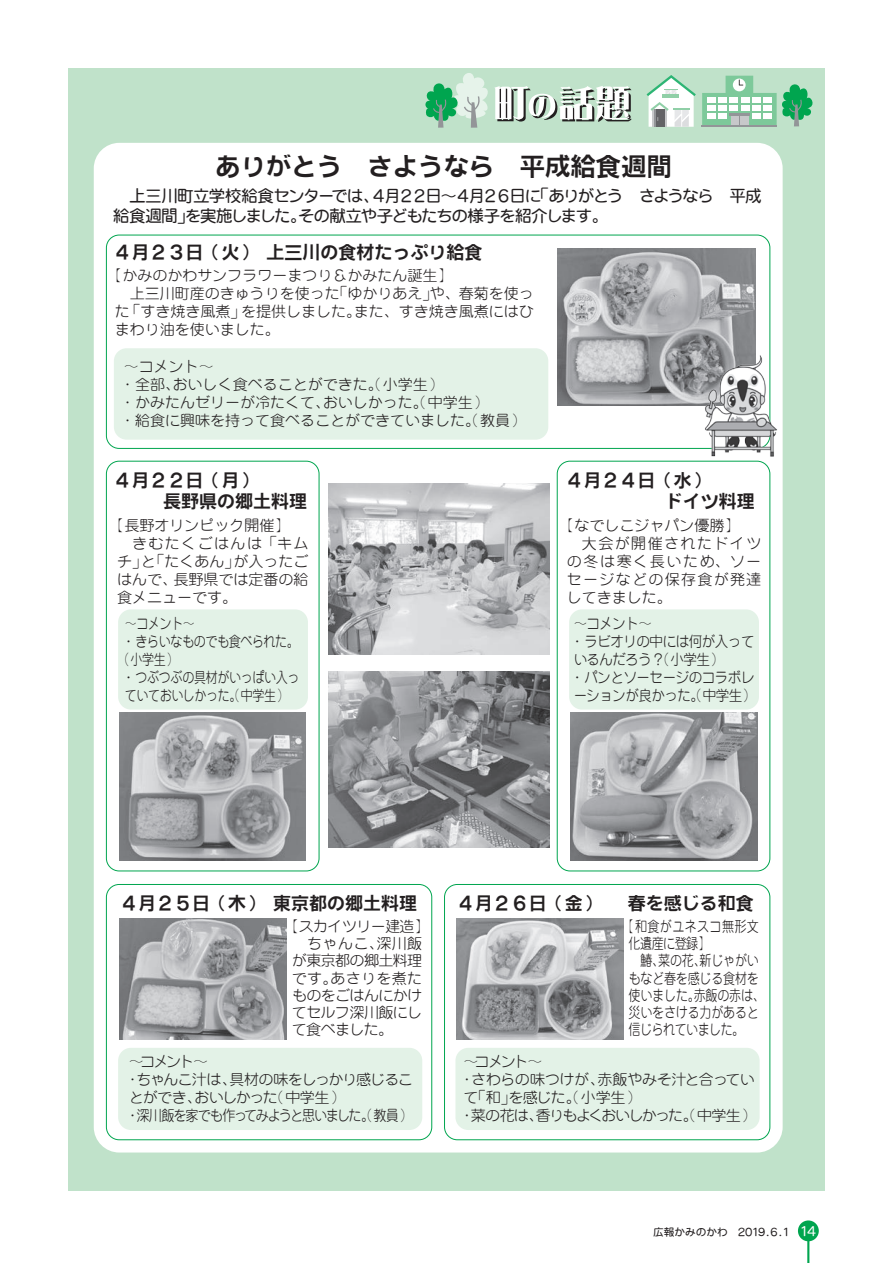
<style>
.page{position:relative;width:893px;height:1263px;background:#fff}
.page>*{position:absolute;margin:0;border:0;box-sizing:border-box;transform-origin:0 0}
.t1{font:25.35px "NIS S7 P 83 pv RKSJ H";color:#231f20}
.t2{font:18px/21px "NIS S7 P 83 pv RKSJ H";color:#231f20}
.t3{font:16.5px/19.8px "NIS R4 83 pv RKSJ H";letter-spacing:-.045em;color:#231f20}
.t4{font:16.5px "NIS R4 83 pv RKSJ H";letter-spacing:-.11em;color:#231f20}
.t5{font:16.5px "NIS R4 83 pv RKSJ H";letter-spacing:-.065em;color:#231f20}
.t6{font:15px/18px "NIS R1 P 83 pv RKSJ H";letter-spacing:-.015em;color:#231f20}
.t7{font:15px/17.2px "NIS R1 P 83 pv RKSJ H";letter-spacing:-.015em;color:#231f20;scale:.8 1}
.t8{font:15px/18px "NIS R1 P 83 pv RKSJ H";letter-spacing:-.035em;color:#231f20;scale:.9 1}
.t9{font:15px/18px "NIS R1 P 83 pv RKSJ H";letter-spacing:.085em;color:#231f20}
.t10{font:15px/17.2px "NIS R1 P 83 pv RKSJ H";letter-spacing:-.04em;color:#231f20}
.t11{font:15px/18px "NIS R1 P 83 pv RKSJ H";letter-spacing:-.075em;color:#231f20}
.t12{font:15px/17.2px "NIS R1 P 83 pv RKSJ H";letter-spacing:.01em;color:#231f20;scale:.8 1}
.t13{font:15px "NIS R1 P 83 pv RKSJ H";letter-spacing:-.105em;color:#231f20}
.t14{font:15px "NIS R1 P 83 pv RKSJ H";letter-spacing:-.07em;color:#231f20}
.t15{font:15px "NIS R1 P 83 pv RKSJ H";letter-spacing:.095em;color:#231f20}
.t16{font:15px "NIS R1 P 83 pv RKSJ H";letter-spacing:-.035em;color:#231f20}
.t17{font:12.75px "NIS R4 P 83 pv RKSJ H";color:#fff}
.t18{font:10.65px "NIS R4 P 83 pv RKSJ H";color:#231f20}
</style>
<div class="page">
<div style="left:68px;top:68px;width:757px;height:1122px;background:#c0e2ca"></div>
<div style="left:94px;top:143px;width:689px;height:1009px;background:#fff;border-radius:26px"></div>
<svg style="left:647px;top:75px;width:49px;height:52px"></svg>
<svg style="left:702px;top:76px;width:111px;height:51px"></svg>
<hr style="left:729px;top:113px;width:21px;height:3px;background:#939598">
<hr style="left:701px;top:126px;width:76px;height:1px;background:#939598">
<svg style="left:425px;top:73px;width:206px;height:55px"></svg>
<div style="left:106px;top:235px;width:664px;height:214px;border:1px solid #00a54f;border-radius:13px"></div>
<div style="left:106px;top:461px;width:213px;height:410px;border:1px solid #00a54f;border-radius:13px"></div>
<div style="left:114px;top:348px;width:434px;height:92px;background:#e3f2e7;border-radius:13px"></div>
<div style="left:118px;top:609px;width:190px;height:100px;background:#e3f2e7;border-radius:13px"></div>
<div style="left:118px;top:1048px;width:304px;height:82px;background:#e3f2e7;border-radius:13px"></div>
<div style="left:455px;top:1048px;width:305px;height:82px;background:#e3f2e7;border-radius:13px"></div>
<div style="left:569px;top:609px;width:190px;height:100px;background:#e3f2e7;border-radius:13px"></div>
<div style="left:557px;top:461px;width:213px;height:410px;border:1px solid #00a54f;border-radius:13px"></div>
<div style="left:106px;top:884px;width:326px;height:256px;border:1px solid #00a54f;border-radius:13px"></div>
<div style="left:444px;top:884px;width:326px;height:256px;border:1px solid #00a54f;border-radius:13px"></div>
<img style="left:558px;top:249px;width:197px;height:157px">
<img style="left:119px;top:712px;width:187px;height:149px">
<img style="left:119px;top:919px;width:167px;height:120px">
<img style="left:456px;top:919px;width:167px;height:120px">
<img style="left:571px;top:712px;width:186px;height:149px">
<img style="left:328px;top:484px;width:221px;height:170px">
<img style="left:328px;top:671px;width:221px;height:176px">
<img style="left:702px;top:352px;width:75px;height:105px">
<hr style="left:807px;top:1225px;width:2px;height:38px;background:#00a54f">
<div style="left:798px;top:1220px;width:21px;height:21px;background:#00a54f;border-radius:50%"></div>
<h1 class="t1" style="left:215px;top:151px;width:458px">ありがとう　さようなら　平成給食週間</h1>
<p class="t4" style="left:532px;top:186px;width:231px">「ありがとう　さようなら　平成</p>
<p class="t3" style="left:113px;top:185px;width:497px">　上三川町立学校給食センターでは４、<br>給食週間を実施しましたその献立や子どもたちの様子を紹介します。</p>
<p class="t5" style="left:385px;top:186px;width:18px">月</p>
<p class="t5" style="left:469px;top:186px;width:18px">月</p>
<p class="t5" style="left:426px;top:186px;width:47px">日～４</p>
<p class="t5" style="left:510px;top:186px;width:33px">日に</p>
<p class="t5" style="left:398px;top:186px;width:31px">２２</p>
<p class="t5" style="left:482px;top:186px;width:31px">２６</p>
<p class="t5" style="left:177px;top:206px;width:18px">」</p>
<p class="t5" style="left:290px;top:206px;width:18px">。</p>
<p class="t2" style="left:114px;top:240px;width:370px">４月２３日（火）　上三川の食材たっぷり給食</p>
<p class="t6" style="left:332px;top:265px;width:203px;text-indent:-225px">【かみのかわサンフラワーまつり＆かみたん誕生【<br>「ゆかりあえや」、春菊を使っ</p>
<p class="t6" style="left:115px;top:283px;width:226px">　上三川町産のきゅうりを使った</p>
<p class="t6" style="left:126px;top:301px;width:121px">「すき焼き風煮」</p>
<p class="t6" style="left:241px;top:301px;width:122px">を提供しました。</p>
<p class="t6" style="left:354px;top:301px;width:181px">また、すき焼き風煮にはひ</p>
<p class="t6" style="left:115px;top:301px;width:166px">た<br>まわり油を使いました。</p>
<p class="t6" style="left:173px;top:357px;width:271px;text-indent:-49px">～コメント~<br>おいしく食べることができた。（小学生(</p>
<p class="t6" style="left:120px;top:375px;width:61px">・全部、</p>
<p class="t6" style="left:120px;top:393px;width:406px">・かみたんゼリーが冷たくて、<br>・給食に興味を持って食べることができていました。（教員(</p>
<p class="t6" style="left:323px;top:393px;width:166px">おいしかった。（中学生(</p>
<p class="t2" style="left:163px;top:468px;width:145px;text-indent:-50px">４月２２日（月(<br>長野県の郷土料理</p>
<p class="t6" style="left:110px;top:515px;width:182px">【長野オリンピック開催【</p>
<p class="t15" style="left:117px;top:534px;width:193px">　きむたくごはんは「キム</p>
<p class="t6" style="left:233px;top:551px;width:76px">が入ったご</p>
<p class="t6" style="left:173px;top:551px;width:136px;text-indent:-56px">チ 「と」 たくあん」<br>長野県では定番の給</p>
<p class="t6" style="left:117px;top:569px;width:122px">はんで、<br>食メニューです。</p>
<p class="t7" style="left:125px;top:613px;width:89px">～コメント~</p>
<p class="t6" style="left:121px;top:631px;width:179px">・きらいなものでも食べられた。</p>
<p class="t7" style="left:119px;top:649px;width:75px">（小学生(</p>
<p class="t6" style="left:121px;top:667px;width:180px">・つぶつぶの具材がいっぱい入っ</p>
<p class="t7" style="left:125px;top:685px;width:205px">ていておいしかった。（中学生(</p>
<p class="t2" style="left:665px;top:468px;width:91px;text-indent:-99px">４月２４日（水(<br>ドイツ料理</p>
<p class="t9" style="left:567px;top:515px;width:196px;text-indent:-8px">【なでしこジャパン優勝【<br>　大会が開催されたドイツの冬は寒く長いため、ソーセージなどの保存食が発達してきました。</p>
<p class="t8" style="left:570px;top:613px;width:207px">～コメント~<br>・ラビオリの中には何が入っているんだろう？（小学生(<br>・パンとソーセージのコラボレーションが良かった。（中学生(</p>
<p class="t2" style="left:120px;top:892px;width:299px">４月２５日（木）　東京都の郷土料理</p>
<p class="t10" style="left:377px;top:917px;width:54px;text-indent:-92px">【スカイツリー建造【深川飯</p>
<p class="t6" style="left:292px;top:933px;width:93px">　ちゃんこ、</p>
<p class="t10" style="left:292px;top:951px;width:132px">が東京都の郷土料理</p>
<p class="t6" style="left:330px;top:968px;width:93px">あさりを煮た</p>
<p class="t10" style="left:292px;top:968px;width:132px">です。<br>ものをごはんにかけてセルフ深川飯にして食べました。</p>
<p class="t2" style="left:457px;top:892px;width:298px">４月２６日（金）　　春を感じる和食</p>
<p class="t12" style="left:629px;top:917px;width:164px;text-indent:-6px">【和食がユネスコ無形文化遺産に登録【<br>　鰆菜の花新じゃがい</p>
<p class="t7" style="left:629px;top:951px;width:172px;text-indent:24px">、<br>もなど春を感じる食材を使いました赤飯の赤は、</p>
<p class="t7" style="left:694px;top:951px;width:16px">、</p>
<p class="t7" style="left:629px;top:986px;width:164px;text-indent:59px">。<br>災いをさける力があると信じられていました。</p>
<p class="t6" style="left:140px;top:1051px;width:69px">コメント~</p>
<p class="t6" style="left:129px;top:1051px;width:16px">～</p>
<p class="t6" style="left:475px;top:1051px;width:69px">コメント~</p>
<p class="t6" style="left:463px;top:1051px;width:16px">～</p>
<p class="t6" style="left:137px;top:1069px;width:102px">ちゃんこ汁は、</p>
<p class="t14" style="left:229px;top:1070px;width:185px">具材の味をしっかり感じるこ</p>
<p class="t6" style="left:125px;top:1069px;width:16px">・</p>
<p class="t6" style="left:471px;top:1069px;width:135px">さわらの味つけが、</p>
<p class="t16" style="left:598px;top:1070px;width:159px">赤飯やみそ汁と合ってい</p>
<p class="t6" style="left:460px;top:1069px;width:16px">・</p>
<p class="t11" style="left:136px;top:1087px;width:277px;text-indent:-8px">とができ、<br>深川飯を家でも作ってみようと思いました。（教員(</p>
<p class="t6" style="left:270px;top:1087px;width:76px">（中学生(</p>
<p class="t6" style="left:194px;top:1087px;width:85px">おいしかった</p>
<p class="t6" style="left:125px;top:1105px;width:16px">・</p>
<p class="t6" style="left:463px;top:1087px;width:54px">「て和」</p>
<p class="t6" style="left:508px;top:1087px;width:133px">を感じた。（小学生(</p>
<p class="t6" style="left:471px;top:1105px;width:74px">菜の花は、</p>
<p class="t13" style="left:536px;top:1106px;width:221px">香りもよくおいしかった。（中学生(</p>
<p class="t6" style="left:460px;top:1105px;width:16px">・</p>
<p class="t18" style="left:653px;top:1225px;width:76px">広報かみのかわ</p>
<p class="t18" style="left:738px;top:1225px;width:52px">2019.6.1</p>
<p class="t17" style="left:801px;top:1223px;width:17px">14</p>
</div>
